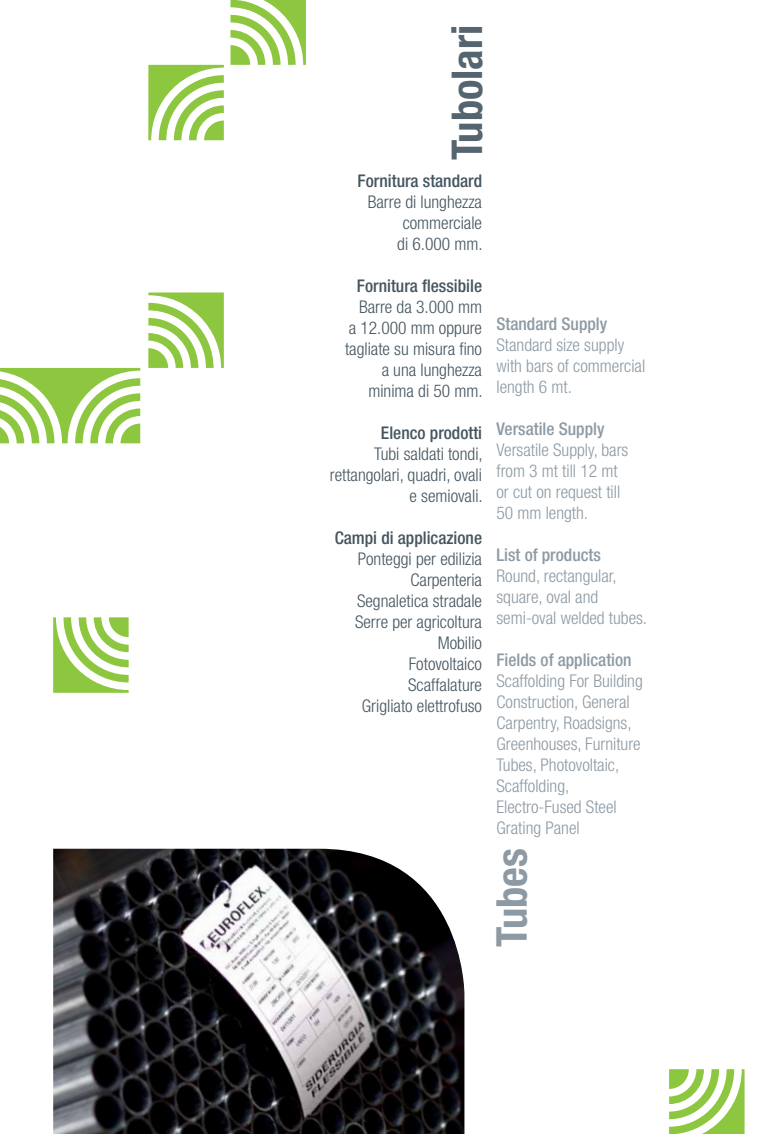
<style>
.page{position:relative;width:780px;height:1134px;background:#fff}
.page>*{position:absolute;margin:0;border:0;box-sizing:border-box;transform-origin:0 0}
.t1{font:700 condensed 42.5px "Helvetica Neue LT Std";color:#556570}
.t2{font:700 condensed 42.5px "Helvetica Neue LT Std";color:#8d9aa4}
.t3{font:300 condensed 17.5px/21px "Helvetica Neue LT Std";color:#8d9aa4}
.t4{font:300 condensed 17.5px/21px "Helvetica Neue LT Std";color:#455560;text-align:right}
.t5{font:500 condensed 17.5px "Helvetica Neue LT Std";color:#455560}
.t6{font:500 condensed 17.5px "Helvetica Neue LT Std";color:#8d9aa4}
</style>
<div class="page">
<svg style="left:669px;top:1069px;width:75px;height:65px"></svg>
<img style="left:53px;top:849px;width:411px;height:285px">
<svg style="left:230px;top:0;width:76px;height:65px"></svg>
<svg style="left:148px;top:65px;width:76px;height:75px"></svg>
<svg style="left:148px;top:292px;width:76px;height:76px"></svg>
<svg style="left:0;top:368px;width:140px;height:75px"></svg>
<svg style="left:53px;top:617px;width:76px;height:76px"></svg>
<h1 class="t1" style="left:441px;top:160px;width:137px;rotate:-90deg">Tubolari</h1>
<p class="t5" style="left:357px;top:170px;width:126px">Fornitura standard</p>
<p class="t4" style="left:368px;top:191px;width:116px">Barre di lunghezza commerciale<br>di 6.000 mm.</p>
<p class="t5" style="left:357px;top:275px;width:127px">Fornitura flessibile</p>
<p class="t4" style="left:345px;top:296px;width:139px">Barre da 3.000 mm<br>a 12.000 mm oppure tagliate su misura fino a una lunghezza minima di 50 mm.</p>
<p class="t5" style="left:381px;top:422px;width:103px">Elenco prodotti</p>
<p class="t4" style="left:330px;top:443px;width:154px">Tubi saldati tondi, rettangolari, quadri, ovali e semiovali.</p>
<p class="t5" style="left:334px;top:527px;width:149px">Campi di applicazione</p>
<p class="t4" style="left:355px;top:548px;width:128px">Ponteggi per edilizia<br>Carpenteria<br>Segnaletica stradale<br>Serre per agricoltura<br>Mobilio<br>Fotovoltaico<br>Scaffalature<br>Grigliato elettrofuso</p>
<p class="t6" style="left:496px;top:314px;width:112px">Standard Supply</p>
<p class="t3" style="left:496px;top:335px;width:150px">Standard size supply with bars of commercial length 6 mt.</p>
<p class="t6" style="left:496px;top:419px;width:109px">Versatile Supply</p>
<p class="t3" style="left:496px;top:440px;width:133px">Versatile Supply, bars from 3 mt till 12 mt or cut on request till<br>50 mm length.</p>
<p class="t6" style="left:496px;top:545px;width:106px">List of products</p>
<p class="t3" style="left:496px;top:566px;width:152px">Round, rectangular, square, oval and semi-oval welded tubes.</p>
<p class="t6" style="left:496px;top:650px;width:137px">Fields of application</p>
<p class="t3" style="left:496px;top:671px;width:148px">Scaffolding For Building<br>Construction, General<br>Carpentry, Roadsigns,<br>Greenhouses, Furniture<br>Tubes, Photovoltaic,<br>Scaffolding,<br>Electro-Fused Steel<br>Grating Panel</p>
<h1 class="t2" style="left:486px;top:946px;width:100px;rotate:-90deg">Tubes</h1>
</div>
